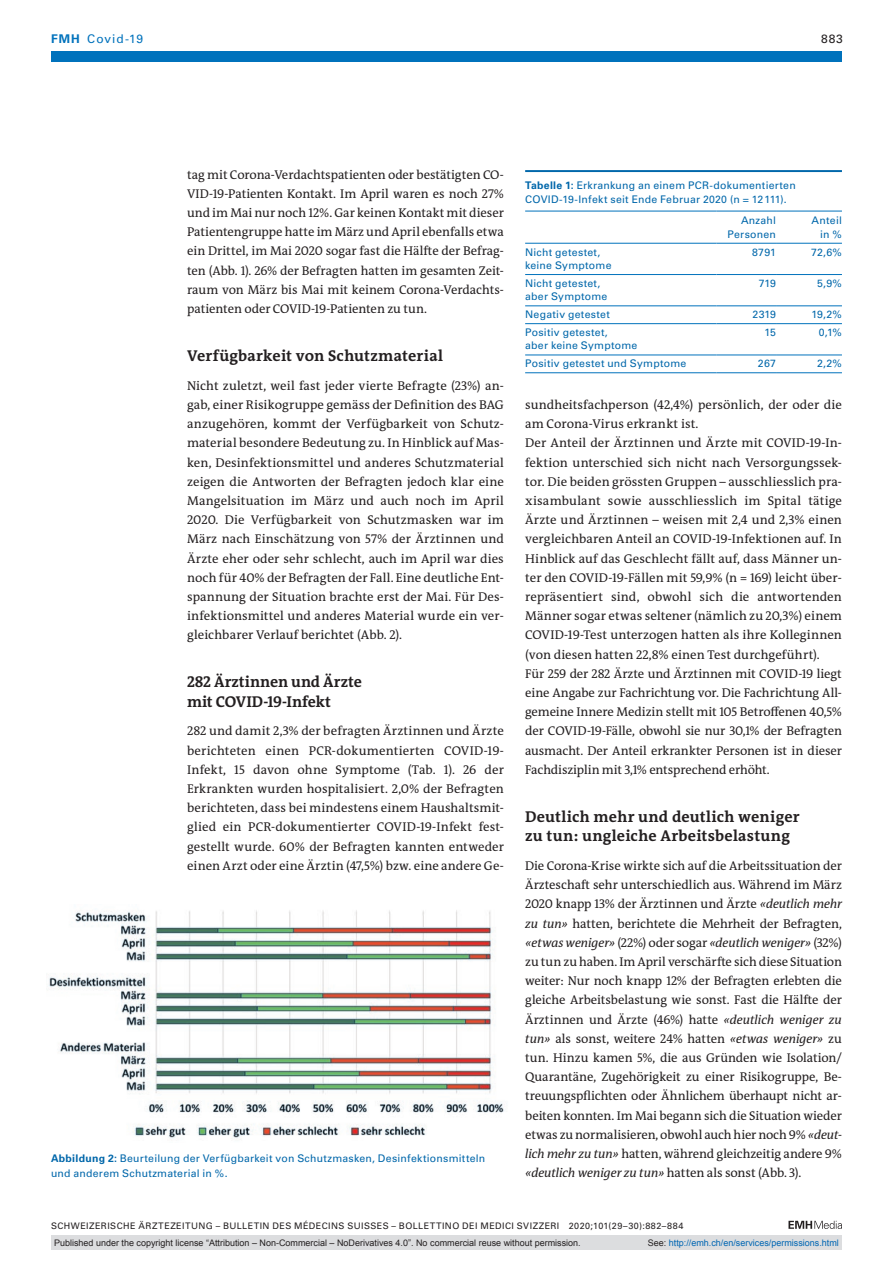
<style>
.page{position:relative;width:893px;height:1263px;background:#fff}
.page>*{position:absolute;margin:0;border:0;box-sizing:border-box;transform-origin:0 0}
.section-h1{font:700 15.75px/19.2px "The Antiqua B W7";letter-spacing:.01em;color:#231f20}
.section-pn{font:12.75px/19.2px "The Antiqua B W5 Plain";color:#231f20;text-align:justify}
.ressort{font:12px "Univers LT Std";letter-spacing:.075em;color:#0072bc}
.ressort-2{font:12px "Univers LT Std";color:#231f20}
.table-para{font:10.5px/13.5px "Univers LT Std";letter-spacing:.025em;color:#0067aa}
.fig-caption{font:10.5px/15.8px "Univers LT Std";letter-spacing:.025em;color:#0067aa}
.table-caption{font:10.5px/13.5px "Univers LT Std";letter-spacing:.025em;color:#0067aa}
.t1{font:9px "Arial";color:#231f20}
.fusszeile{font:9px "Univers LT Std";letter-spacing:.05em;color:#231f20}
.t2{font:9px "Arial";color:#0066b3}
.s1{font-weight:700}
.s2{font-style:italic}
.s3{color:#231f20}
</style>
<div class="page">
<svg style="left:788px;top:1221px;width:54px;height:8px"></svg>
<div style="left:51px;top:51px;width:791px;height:11px;background:#0072bc"></div>
<img style="left:49px;top:910px;width:455px;height:228px">
<hr style="left:525px;top:211px;width:191px;height:1px;background:#0072bc">
<hr style="left:716px;top:211px;width:60px;height:1px;background:#0072bc">
<hr style="left:776px;top:211px;width:66px;height:1px;background:#0072bc">
<hr style="left:525px;top:274px;width:191px;height:1px;background:#0072bc">
<hr style="left:716px;top:274px;width:60px;height:1px;background:#0072bc">
<hr style="left:776px;top:274px;width:66px;height:1px;background:#0072bc">
<hr style="left:525px;top:306px;width:191px;height:1px;background:#0072bc">
<hr style="left:716px;top:306px;width:60px;height:1px;background:#0072bc">
<hr style="left:776px;top:306px;width:66px;height:1px;background:#0072bc">
<hr style="left:525px;top:323px;width:191px;height:1px;background:#0072bc">
<hr style="left:716px;top:323px;width:60px;height:1px;background:#0072bc">
<hr style="left:776px;top:323px;width:66px;height:1px;background:#0072bc">
<hr style="left:525px;top:355px;width:191px;height:1px;background:#0072bc">
<hr style="left:716px;top:355px;width:60px;height:1px;background:#0072bc">
<hr style="left:776px;top:355px;width:66px;height:1px;background:#0072bc">
<hr style="left:525px;top:372px;width:191px;height:1px;background:#0072bc">
<hr style="left:716px;top:372px;width:60px;height:1px;background:#0072bc">
<hr style="left:776px;top:372px;width:66px;height:1px;background:#0072bc">
<hr style="left:525px;top:243px;width:191px;height:1px;background:#0072bc">
<hr style="left:716px;top:243px;width:60px;height:1px;background:#0072bc">
<hr style="left:776px;top:243px;width:66px;height:1px;background:#0072bc">
<hr style="left:525px;top:170px;width:317px;height:2px;background:#0067aa">
<div style="left:51px;top:1235px;width:791px;height:15px;background:#dcdddf"></div>
<p class="ressort" style="left:51px;top:31px;width:94px"><span class="s1">FMH</span> Covid-19</p>
<p class="ressort-2" style="left:821px;top:31px;width:23px">883</p>
<p class="section-pn" style="left:187px;top:165px;width:318px">tag mit Corona-Verdachtspatienten oder bestätigten CO-VID-19-Patienten Kontakt. Im April waren es noch 27% und im Mai nur noch 12%. Gar keinen Kontakt mit dieser Patientengruppe hatte im März und April ebenfalls etwa ein Drittel, im Mai 2020 sogar fast die Hälfte der Befrag&shy;ten (Abb. 1). 26% der Befragten hatten im gesamten Zeit&shy;raum von März bis Mai mit keinem Corona-Verdachts&shy;patienten oder COVID-19-Patienten zu tun.</p>
<p class="section-h1" style="left:187px;top:346px;width:258px">Verfügbarkeit von Schutzmaterial</p>
<p class="section-pn" style="left:187px;top:376px;width:318px">Nicht zuletzt, weil fast jeder vierte Befragte (23%) an&shy;gab, einer Risikogruppe gemäss der Definition des BAG anzugehören, kommt der Verfügbarkeit von Schutz&shy;material besondere Bedeutung zu. In Hinblick auf Mas&shy;ken, Desinfektionsmittel und anderes Schutzmaterial zeigen die Antworten der Befragten jedoch klar eine Mangelsituation im März und auch noch im April 2020. Die Verfügbarkeit von Schutzmasken war im März nach Einschätzung von 57% der Ärztinnen und Ärzte eher oder sehr schlecht, auch im April war dies noch für 40% der Befragten der Fall. Eine deutliche Ent&shy;spannung der Situation brachte erst der Mai. Für Des&shy;infektionsmittel und anderes Material wurde ein ver&shy;gleichbarer Verlauf berichtet (Abb. 2).</p>
<p class="section-h1" style="left:187px;top:673px;width:176px">282 Ärztinnen und Ärzte mit COVID-19-Infekt</p>
<p class="section-pn" style="left:187px;top:722px;width:318px">282 und damit 2,3% der befragten Ärztinnen und Ärzte berichteten einen PCR-dokumentierten COVID-19- Infekt, 15 davon ohne Symptome (Tab. 1). 26 der Erkrankten wurden hospitalisiert. 2,0% der Befragten berichteten, dass bei mindestens einem Haushaltsmit&shy;glied ein PCR-dokumentierter COVID-19-Infekt fest&shy;gestellt wurde. 60% der Befragten kannten entweder einen Arzt oder eine Ärztin (47,5%) bzw. eine andere Ge-</p>
<p class="fig-caption" style="left:51px;top:1150px;width:436px"><span class="s1">Abbildung 2:</span> Beurteilung der Verfügbarkeit von Schutzmasken, Desinfektionsmitteln und anderem Schutzmaterial in %.</p>
<p class="table-caption" style="left:525px;top:179px;width:272px"><span class="s1">Tabelle 1:</span> Erkrankung an einem PCR-dokumentierten<br>COVID-19-Infekt seit Ende Februar 2020 (n = 12111).</p>
<p class="table-para" style="left:728px;top:214px;width:50px;text-align:right">Anzahl<br>Personen</p>
<p class="table-para" style="left:812px;top:214px;width:32px">Anteil</p>
<p class="table-para" style="left:820px;top:227px;width:23px">in %</p>
<p class="table-para" style="left:525px;top:245px;width:88px">Nicht getestet, keine Symptome</p>
<p class="table-para" style="left:752px;top:245px;width:25px">8791</p>
<p class="table-para" style="left:811px;top:245px;width:32px">72,6%</p>
<p class="table-para" style="left:525px;top:276px;width:84px">Nicht getestet, aber Symptome</p>
<p class="table-para" style="left:759px;top:276px;width:19px">719</p>
<p class="table-para" style="left:817px;top:276px;width:26px">5,9%</p>
<p class="table-para" style="left:525px;top:308px;width:86px">Negativ getestet</p>
<p class="table-para" style="left:752px;top:308px;width:25px">2319</p>
<p class="table-para" style="left:811px;top:308px;width:32px">19,2%</p>
<p class="table-para" style="left:525px;top:325px;width:114px">Positiv getestet,<br>aber keine Symptome</p>
<p class="table-para" style="left:764px;top:325px;width:13px">15</p>
<p class="table-para" style="left:819px;top:325px;width:25px">0,1%</p>
<p class="table-para" style="left:525px;top:357px;width:163px">Positiv getestet und Symptome</p>
<p class="table-para" style="left:758px;top:357px;width:20px">267</p>
<p class="table-para" style="left:817px;top:357px;width:26px">2,2%</p>
<p class="section-pn" style="left:525px;top:395px;width:318px">sundheitsfachperson (42,4%) persönlich, der oder die am Corona-Virus erkrankt ist.</p>
<p class="section-pn" style="left:525px;top:434px;width:318px">Der Anteil der Ärztinnen und Ärzte mit COVID-19-In&shy;fektion unterschied sich nicht nach Versorgungssek&shy;tor. Die beiden grössten Gruppen – ausschliesslich pra&shy;xisambulant sowie ausschliesslich im Spital tätige Ärzte und Ärztinnen – weisen mit 2,4 und 2,3% einen vergleichbaren Anteil an COVID-19-Infektionen auf. In Hinblick auf das Geschlecht fällt auf, dass Männer un&shy;ter den COVID-19-Fällen mit 59,9% (n = 169) leicht über&shy;repräsentiert sind, obwohl sich die antwortenden Männer sogar etwas seltener (nämlich zu 20,3%) einem COVID-19-Test unterzogen hatten als ihre Kolleginnen (von diesen hatten 22,8% einen Test durchgeführt).</p>
<p class="section-pn" style="left:525px;top:664px;width:318px">Für 259 der 282 Ärzte und Ärztinnen mit COVID-19 liegt eine Angabe zur Fachrichtung vor. Die Fachrichtung All&shy;gemeine Innere Medizin stellt mit 105 Betroffenen 40,5% der COVID-19-Fälle, obwohl sie nur 30,1% der Befragten ausmacht. Der Anteil erkrankter Personen ist in dieser Fachdisziplin mit 3,1% entsprechend erhöht.</p>
<p class="section-h1" style="left:525px;top:807px;width:276px">Deutlich mehr und deutlich weniger zu tun: ungleiche Arbeitsbelastung</p>
<p class="section-pn" style="left:525px;top:856px;width:318px">Die Corona-Krise wirkte sich auf die Arbeitssituation der Ärzteschaft sehr unterschiedlich aus. Während im März 2020 knapp 13% der Ärztinnen und Ärzte <span class="s2">«deutlich mehr zu tun»</span> hatten, berichtete die Mehrheit der Befragten, <span class="s2">«etwas weniger»</span> (22%) oder sogar <span class="s2">«deutlich weniger»</span> (32%) zu tun zu haben. Im April verschärfte sich diese Situation weiter: Nur noch knapp 12% der Befragten erlebten die gleiche Arbeitsbelastung wie sonst. Fast die Hälfte der Ärztinnen und Ärzte (46%) hatte <span class="s2">«deutlich weniger zu tun»</span> als sonst, weitere 24% hatten <span class="s2">«etwas weniger»</span> zu tun. Hinzu kamen 5%, die aus Gründen wie Isolation/ Quarantäne, Zugehörigkeit zu einer Risikogruppe, Be&shy;treuungspflichten oder Ähnlichem überhaupt nicht ar&shy;beiten konnten. Im Mai begann sich die Situation wieder etwas zu normalisieren, obwohl auch hier noch 9% <span class="s2">«deut&shy;lich mehr zu tun»</span> hatten, während gleichzeitig andere 9% <span class="s2">«deutlich weniger zu tun»</span> hatten als sonst (Abb. 3).</p>
<p class="fusszeile" style="left:51px;top:1220px;width:634px">SCHWEIZERISCHE ÄRZTEZEITUNG – BULLETIN DES MÉDECINS SUISSES – BOLLETTINO DEI MEDICI SVIZZERI 2020;101(29–30):882–884</p>
<p class="t1" style="left:54px;top:1237px;width:528px">Published under the copyright license “Attribution – Non-Commercial – NoDerivatives 4.0”. No commercial reuse without permission.</p>
<p class="t2" style="left:648px;top:1237px;width:193px"><span class="s3">See:</span> http://emh.ch/en/services/permissions.html</p>
</div>
